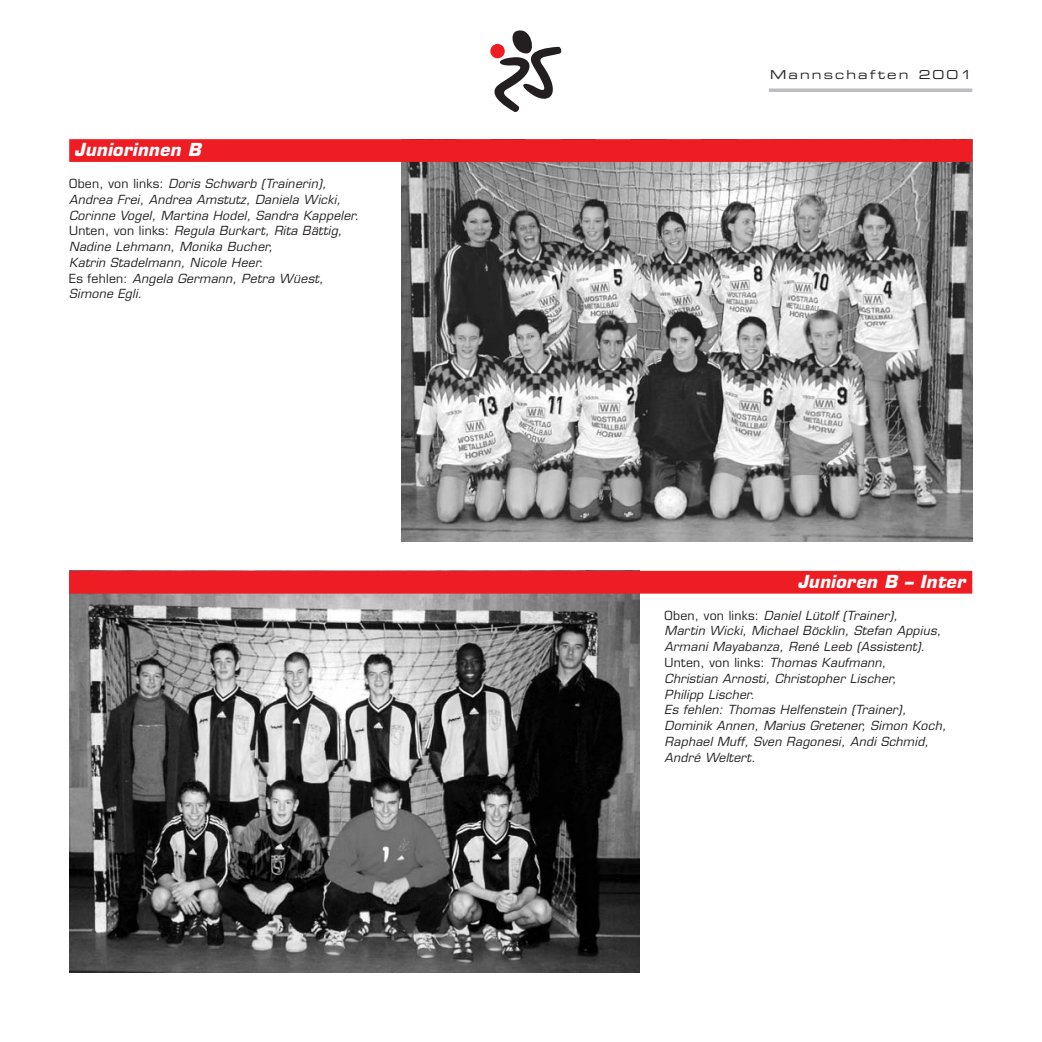
<style>
.page{position:relative;width:1042px;height:1042px;background:#fff}
.page>*{position:absolute;margin:0;border:0;box-sizing:border-box;transform-origin:0 0}
.t1{font:italic 700 17.5px "Eurostile";color:#fff}
.t2{font:italic 12.25px/15.8px "Eurostile";letter-spacing:.02em;color:#231f20}
.t3{font:12.25px "Eurostile Extended Two";letter-spacing:.175em;color:#231f20}
.s1{font-style:normal}
</style>
<div class="page">
<svg style="left:490px;top:30px;width:72px;height:82px"></svg>
<svg style="left:769px;top:88px;width:203px;height:4px"></svg>
<img style="left:402px;top:162px;width:570px;height:380px">
<img style="left:69px;top:593px;width:570px;height:380px">
<div style="left:69px;top:139px;width:903px;height:23px;background:#ee1d23"></div>
<div style="left:69px;top:571px;width:903px;height:22px;background:#ee1d23"></div>
<h1 class="t1" style="left:74px;top:143px;width:132px">Juniorinnen B</h1>
<p class="t2" style="left:69px;top:177px;width:294px"><span class="s1">O b e n , v o n l i n ks :</span> Doris Schwarb (Trainerin), Andrea Frei, Andrea Amstutz, Daniela Wicki, Corinne Vogel, Martina Hodel, Sandra Kappeler.<br><span class="s1">U n t e n , v o n l i n ks :</span> Regula Burkart, Rita Bättig, Nadine Lehmann, Monika Bucher,<br>Katrin Stadelmann, Nicole Heer.<br><span class="s1">E s f e h l e n :</span> Angela Germann, Petra Wüest, Simone Egli.</p>
<p class="t3" style="left:770px;top:70px;width:204px">Mannschaften 2001</p>
<h1 class="t1" style="left:797px;top:574px;width:173px">Junioren B – Inter</h1>
<p class="t2" style="left:664px;top:609px;width:286px"><span class="s1">O b e n , v o n l i n ks :</span> Daniel Lütolf (Trainer),<br>Martin Wicki, Michael Böcklin, Stefan Appius, Armani Mayabanza, René Leeb (Assistent).<br><span class="s1">Unten, von links:</span> Thomas Kaufmann,<br>Christian Arnosti, Christopher Lischer,<br>Philipp Lischer.<br>Es fehlen: Thomas Helfenstein (Trainer), Dominik Annen, Marius Gretener, Simon Koch, Raphael Muff, Sven Ragonesi, Andi Schmid, André Weltert.</p>
</div>
